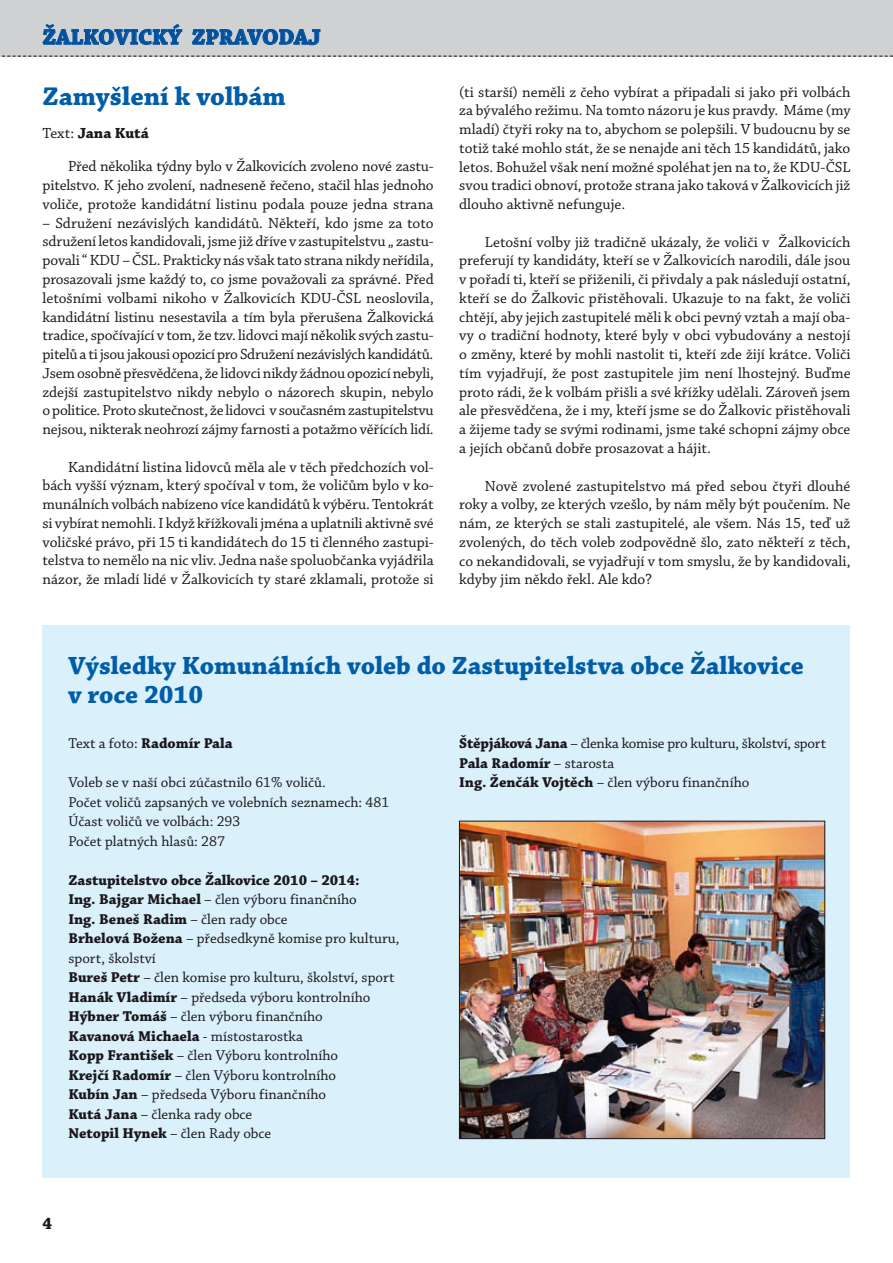
<style>
.page{position:relative;width:893px;height:1263px;background:#fff}
.page>*{position:absolute;margin:0;border:0;box-sizing:border-box;transform-origin:0 0}
.t1{font:700 27px "Chaparral Pro";color:#005da8}
.t2{font:700 26.25px/28.5px "Chaparral Pro";color:#005da8}
.t3{font:700 22.5px "Chaparral Pro";color:#00519e}
.t4{font:700 17.25px "Chaparral Pro";color:#1a171c}
.t5{font:15.45px/18.8px "Chaparral Pro";color:#1a171c;text-align:justify}
.t6{font:15px/19.5px "Chaparral Pro";color:#1a171c}
.t7{font:700 15px "Chaparral Pro";color:#1a171c}
.s1{font-weight:700}
.s2{font-weight:400}
</style>
<div class="page">
<div style="left:0;top:0;width:893px;height:56px;background:#d0d1d2"></div>
<svg style="left:0;top:56px;width:893px;height:1px"></svg>
<svg style="left:43px;top:24px;width:139px;height:21px"></svg>
<svg style="left:192px;top:29px;width:128px;height:16px"></svg>
<div style="left:43px;top:625px;width:807px;height:553px;background:#daf0fa"></div>
<img style="left:461px;top:823px;width:362px;height:314px">
<div style="left:459px;top:821px;width:366px;height:318px;border:1px solid #1a171c"></div>
<h3 class="t3" style="left:43px;top:24px;width:280px">Žalkovický zpravodaj</h3>
<h1 class="t1" style="left:43px;top:81px;width:245px">Zamyšlení k volbám</h1>
<p class="t5" style="left:68px;top:117px;width:367px;line-height:33.2px;text-indent:-26px">Text: <span class="s1">Jana Kutá<br></span>Před několika týdny bylo v Žalkovicích zvoleno nové zastu-</p>
<p class="t5" style="left:43px;top:177px;width:393px">pitelstvo. K jeho zvolení, nadneseně řečeno, stačil hlas jednoho voliče, protože kandidátní listinu podala pouze jedna strana</p>
<p class="t5" style="left:43px;top:214px;width:393px">– Sdružení nezávislých kandidátů. Někteří, kdo jsme za toto sdružení letos kandidovali, jsme již dříve v zastupitelstvu „ zastu&shy;povali “ KDU – ČSL. Prakticky nás však tato strana nikdy neřídila, prosazovali jsme každý to, co jsme považovali za správné. Před letošními volbami nikoho v Žalkovicích KDU-ČSL neoslovila, kandidátní listinu nesestavila a tím byla přerušena Žalkovická tradice, spočívající v tom, že tzv. lidovci mají několik svých zastu&shy;pitelů a ti jsou jakousi opozicí pro Sdružení nezávislých kandidátů.<br>Jsem osobně přesvědčena, že lidovci nikdy žádnou opozicí nebyli, zdejší zastupitelstvo nikdy nebylo o názorech skupin, nebylo opolitice. Proto skutečnost, že lidovci v současném zastupitelstvu nejsou, nikterak neohrozí zájmy farnosti a potažmo věřících lidí.</p>
<p class="t5" style="left:43px;top:458px;width:393px;text-indent:26px">Kandidátní listina lidovců měla ale v těch předchozích vol&shy;bách vyšší význam, který spočíval v tom, že voličům bylo v ko&shy;munálních volbách nabízeno více kandidátů k výběru. Tentokrát si vybírat nemohli. I když křížkovali jména a uplatnili aktivně své voličské právo, při 15 ti kandidátech do 15 ti členného zastupi&shy;telstva to nemělo na nic vliv. Jedna naše spoluobčanka vyjádřila názor, že mladí lidé v Žalkovicích ty staré zklamali, protože si</p>
<p class="t5" style="left:459px;top:83px;width:393px">(ti starší) neměli z čeho vybírat a připadali si jako při volbách za bývalého režimu. Na tomto názoru je kus pravdy. Máme (my mladí) čtyři roky na to, abychom se polepšili. V budoucnu by se totiž také mohlo stát, že se nenajde ani těch 15 kandidátů, jako letos. Bohužel však není možné spoléhat jen na to, že KDU-ČSL svou tradici obnoví, protože strana jako taková v Žalkovicích již dlouho aktivně nefunguje.</p>
<p class="t5" style="left:459px;top:233px;width:393px;text-indent:26px">Letošní volby již tradičně ukázaly, že voliči v Žalkovicích preferují ty kandidáty, kteří se v Žalkovicích narodili, dále jsou v pořadí ti, kteří se přiženili, či přivdaly a pak následují ostatní, kteří se do Žalkovic přistěhovali. Ukazuje to na fakt, že voliči chtějí, aby jejich zastupitelé měli k obci pevný vztah a mají oba&shy;vy o tradiční hodnoty, které byly v obci vybudovány a nestojí o změny, které by mohli nastolit ti, kteří zde žijí krátce. Voliči tím vyjadřují, že post zastupitele jim není lhostejný. Buďme proto rádi, že k volbám přišli a své křížky udělali. Zároveň jsem ale přesvědčena, že i my, kteří jsme se do Žalkovic přistěhovali a žijeme tady se svými rodinami, jsme také schopni zájmy obce a jejích občanů dobře prosazovat a hájit.</p>
<p class="t5" style="left:459px;top:477px;width:393px;text-indent:26px">Nově zvolené zastupitelstvo má před sebou čtyři dlouhé roky a volby, ze kterých vzešlo, by nám měly být poučením. Ne nám, ze kterých se stali zastupitelé, ale všem. Nás 15, teď už zvolených, do těch voleb zodpovědně šlo, zato někteří z těch, co nekandidovali, se vyjadřují v tom smyslu, že by kandidovali, kdyby jim někdo řekl. Ale kdo?</p>
<h2 class="t2" style="left:68px;top:652px;width:737px">Výsledky Komunálních voleb do Zastupitelstva obce Žalkovice v roce 2010</h2>
<p class="t7" style="left:68px;top:734px;width:166px"><span class="s2">Text a foto:</span> Radomír Pala</p>
<p class="t6" style="left:68px;top:773px;width:322px">Voleb se v naší obci zúčastnilo 61% voličů.<br>Počet voličů zapsaných ve volebních seznamech: 481<br>Účast voličů ve volbách: 293<br>Počet platných hlasů: 287</p>
<p class="t6" style="left:68px;top:871px;width:333px"><span class="s1">Zastupitelstvo obce Žalkovice 2010 – 2014:<br>Ing. Bajgar Michael</span> – člen výboru finančního<br><span class="s1">Ing. Beneš Radim</span> – člen rady obce<br><span class="s1">Brhelová Božena</span> – předsedkyně komise pro kulturu, sport, školství<br><span class="s1">Bureš Petr</span> – člen komise pro kulturu, školství, sport <span class="s1">Hanák Vladimír</span> – předseda výboru kontrolního <span class="s1">Hýbner Tomáš</span> – člen výboru finančního<br><span class="s1">Kavanová Michaela</span> - místostarostka<br><span class="s1">Kopp František</span> – člen Výboru kontrolního<br><span class="s1">Krejčí Radomír</span> – člen Výboru kontrolního<br><span class="s1">Kubín Jan</span> – předseda Výboru finančního<br><span class="s1">Kutá Jana</span> – členka rady obce<br><span class="s1">Netopil Hynek</span> – člen Rady obce</p>
<p class="t4" style="left:43px;top:1214px;width:11px">4</p>
<p class="t6" style="left:459px;top:734px;width:368px"><span class="s1">Štěpjáková Jana</span> – členka komise pro kulturu, školství, sport<br><span class="s1">Pala Radomír</span> – starosta<br><span class="s1">Ing. Ženčák Vojtěch</span> – člen výboru finančního</p>
</div>
